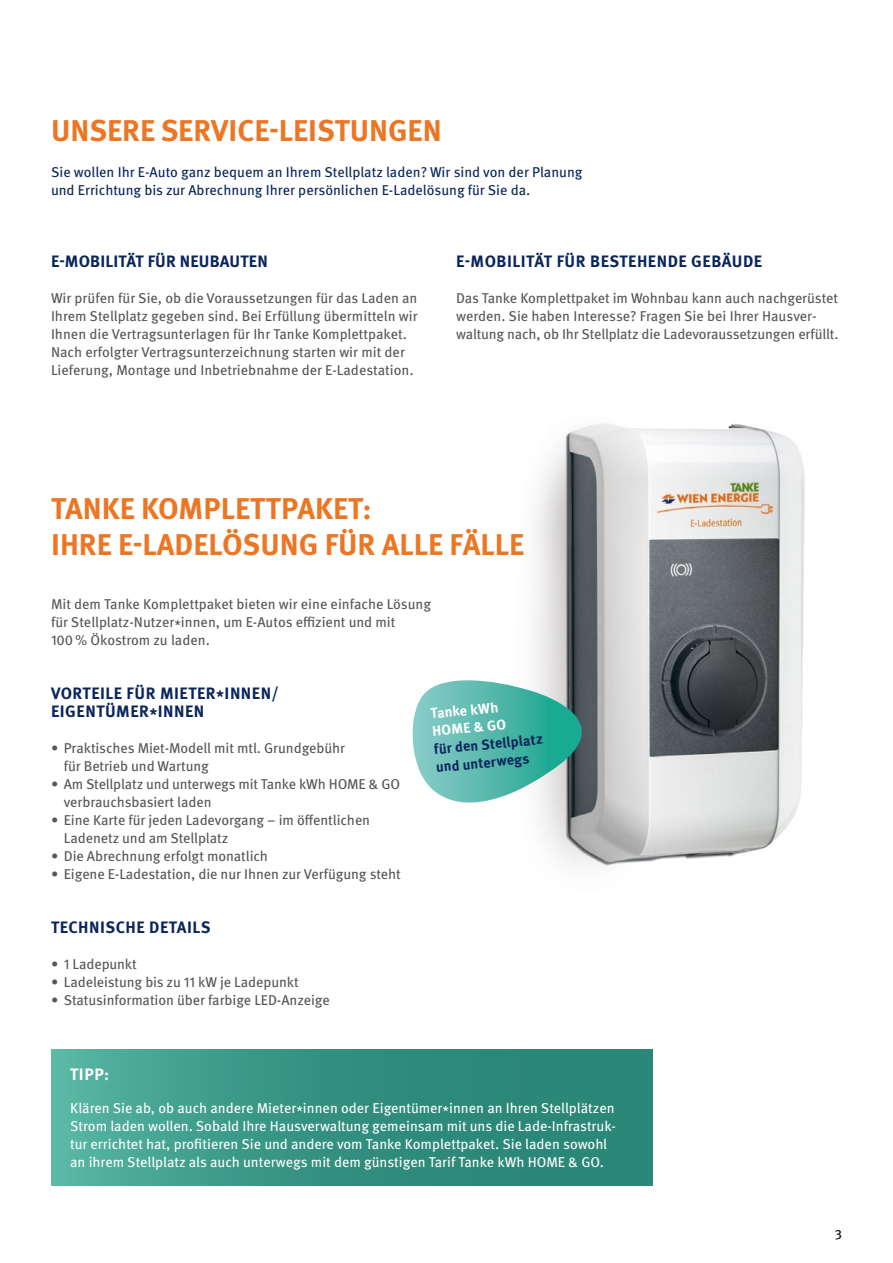
<style>
.page{position:relative;width:893px;height:1263px;background:#fff}
.page>*{position:absolute;margin:0;border:0;box-sizing:border-box;transform-origin:0 0}
.t1{font:700 30px/36px "Meta Pro";color:#ec7624}
.t2{font:700 16.5px/18px "Meta Pro";letter-spacing:.03em;color:#09255c}
.t3{font:700 16.5px "Meta Pro";letter-spacing:.01em;color:#09255c}
.t4{font:700 16.5px "Meta Pro";color:#fff}
.t5{font:14.25px/18px "Meta Pro";letter-spacing:-.005em;color:#565656}
.t6{font:14.25px/18px "Meta Pro";color:#fff}
.t7{font:14.25px/18px "Meta Pro";color:#09255c}
.t8{font:700 14.25px/18.1px "Meta Pro";color:#09255c}
.t9{font:700 14.25px/18px "Meta Pro";color:#fff}
.t10{font:13.5px "Meta Pro";color:#000}
</style>
<div class="page">
<img style="left:535px;top:423px;width:270px;height:445px">
<div style="left:51px;top:1049px;width:601px;height:136px;background:linear-gradient(to right,#4ead9a,#217c6e)"></div>
<svg style="left:413px;top:680px;width:186px;height:129px;background:#71b5ac"></svg>
<h1 class="t1" style="left:51px;top:111px;width:392px">UNSERE SERVICE-LEISTUNGEN</h1>
<p class="t7" style="left:51px;top:162px;width:533px">Sie wollen Ihr E-Auto ganz bequem an Ihrem Stellplatz laden? Wir sind von der Planung und Errichtung bis zur Abrechnung Ihrer persönlichen E-Ladelösung für Sie da.</p>
<p class="t3" style="left:51px;top:248px;width:218px">E-MOBILITÄT FÜR NEUBAUTEN</p>
<p class="t5" style="left:51px;top:288px;width:368px">Wir prüfen für Sie, ob die Voraussetzungen für das Laden an Ihrem Stellplatz gegeben sind. Bei Erfüllung übermitteln wir Ihnen die Vertragsunterlagen für Ihr Tanke Komplettpaket.<br>Nach erfolgter Vertragsunterzeichnung starten wir mit der Lieferung, Montage und Inbetriebnahme der E-Ladestation.</p>
<p class="t2" style="left:456px;top:251px;width:308px">E-MOBILITÄT FÜR BESTEHENDE GEBÄUDE</p>
<p class="t5" style="left:456px;top:288px;width:384px">Das Tanke Komplettpaket im Wohnbau kann auch nachgerüstet werden. Sie haben Interesse? Fragen Sie bei Ihrer Hausver&shy;waltung nach, ob Ihr Stellplatz die Ladevoraussetzungen erfüllt.</p>
<h1 class="t1" style="left:51px;top:489px;width:475px">TANKE KOMPLETTPAKET:<br>IHRE E-LADELÖSUNG FÜR ALLE FÄLLE</h1>
<p class="t5" style="left:51px;top:594px;width:382px">Mit dem Tanke Komplettpaket bieten wir eine einfache Lösung für Stellplatz-Nutzer*innen, um E-Autos effizient und mit<br>100% Ökostrom zu laden.</p>
<p class="t2" style="left:51px;top:683px;width:229px">VORTEILE FÜR MIETER*INNEN/<br>EIGENTÜMER*INNEN</p>
<p class="t5" style="left:64px;top:738px;width:283px;text-indent:-13px">• Praktisches Miet-Modell mit mtl. Grundgebühr für Betrieb und Wartung</p>
<p class="t5" style="left:64px;top:774px;width:338px;text-indent:-13px">• Am Stellplatz und unterwegs mit Tanke kWh HOME &amp; GO verbrauchsbasiert laden</p>
<p class="t5" style="left:64px;top:810px;width:308px;text-indent:-13px">• Eine Karte für jeden Ladevorgang – im öffentlichen<br>Ladenetz und am Stellplatz</p>
<p class="t5" style="left:51px;top:846px;width:219px">• Die Abrechnung erfolgt monatlich</p>
<p class="t5" style="left:51px;top:864px;width:351px">• Eigene E-Ladestation, die nur Ihnen zur Verfügung steht</p>
<p class="t2" style="left:51px;top:917px;width:161px">TECHNISCHE DETAILS</p>
<p class="t5" style="left:51px;top:954px;width:87px">• 1 Ladepunkt</p>
<p class="t5" style="left:51px;top:972px;width:249px">• Ladeleistung bis zu 11 kW je Ladepunkt</p>
<p class="t5" style="left:51px;top:990px;width:280px">• Statusinformation über farbige LED-Anzeige</p>
<p class="t4" style="left:70px;top:1061px;width:41px">TIPP:</p>
<p class="t9" style="left:430px;top:703px;width:76px;rotate:-5deg">Tanke kWh<br>HOME &amp; GO</p>
<p class="t8" style="left:433px;top:739px;width:111px;rotate:-5deg">für den Stellplatz und unterwegs</p>
<p class="t6" style="left:70px;top:1098px;width:547px">Klären Sie ab, ob auch andere Mieter*innen oder Eigentümer*innen an Ihren Stellplätzen Strom laden wollen. Sobald Ihre Hausverwaltung gemeinsam mit uns die Lade-Infrastruk&shy;tur errichtet hat, profitieren Sie und andere vom Tanke Komplettpaket. Sie laden sowohl an ihrem Stellplatz als auch unterwegs mit dem günstigen Tarif Tanke kWh HOME &amp; GO.</p>
<p class="t10" style="left:835px;top:1224px;width:9px">3</p>
</div>
